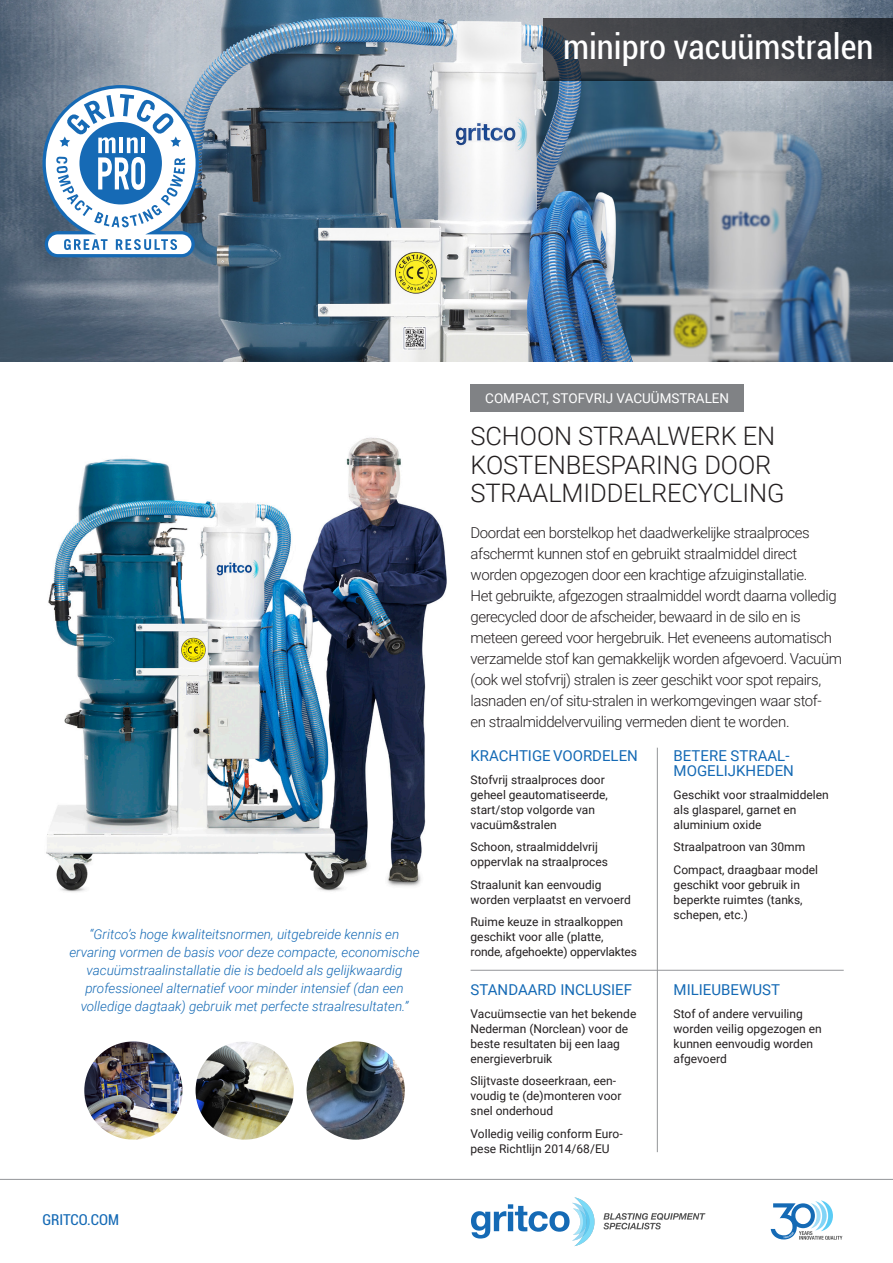
<style>
.page{position:relative;width:893px;height:1263px;background:#fff}
.page>*{position:absolute;margin:0;border:0;box-sizing:border-box;transform-origin:0 0}
.t1{font:condensed 34.5px "Roboto";color:#fff}
.t2{font:300 25.5px/28.5px "Roboto";letter-spacing:-.005em;color:#231f20}
.t3{font:300 15px/21px "Roboto";letter-spacing:-.03em;color:#231f20}
.t4{font:15px/15px "Roboto";color:#156ab5}
.t5{font:condensed 15px "Roboto";color:#156ab5}
.t6{font:italic 300 13.5px/18px "Roboto";color:#156ab5;text-align:center}
.t7{font:13.5px "Roboto";color:#fff}
.t8{font:12px/15px "Roboto";color:#231f20}
</style>
<div class="page">
<img style="left:0;top:0;width:893px;height:361px">
<svg style="left:543px;top:18px;width:350px;height:63px;background:#3f4147"></svg>
<hr style="left:657px;top:748px;width:1px;height:404px;background:#939598">
<hr style="left:471px;top:970px;width:373px;height:1px;background:#939598">
<img style="left:307px;top:1041px;width:98px;height:99px;border-radius:49px">
<img style="left:196px;top:1041px;width:98px;height:99px;border-radius:49px">
<img style="left:84px;top:1041px;width:99px;height:99px;border-radius:49px">
<div style="left:471px;top:384px;width:273px;height:28px;background:#808285"></div>
<img style="left:46px;top:437px;width:400px;height:455px">
<svg style="left:43px;top:85px;width:156px;height:172px"></svg>
<hr style="left:0;top:1179px;width:893px;height:1px;background:#939598">
<svg style="left:471px;top:1197px;width:123px;height:49px"></svg>
<svg style="left:603px;top:1213px;width:102px;height:16px"></svg>
<svg style="left:771px;top:1200px;width:71px;height:40px"></svg>
<p class="t1" style="left:563px;top:23px;width:312px">minipro vacuümstralen</p>
<p class="t6" style="left:69px;top:925px;width:351px">“Gritco’s hoge kwaliteitsnormen, uitgebreide kennis en ervaring vormen de basis voor deze compacte, economische vacuümstraalinstallatie die is bedoeld als gelijkwaardig professioneel alternatief voor minder intensief (dan een volledige dagtaak) gebruik met perfecte straalresultaten.”</p>
<p class="t5" style="left:43px;top:1209px;width:78px">GRITCO.COM</p>
<p class="t7" style="left:485px;top:389px;width:246px">COMPACT, STOFVRIJ VACUÜMSTRALEN</p>
<p class="t2" style="left:471px;top:421px;width:315px">SCHOON STRAALWERK EN<br>KOSTENBESPARING DOOR<br>STRAALMIDDELRECYCLING</p>
<p class="t3" style="left:471px;top:522px;width:373px">Doordat een borstelkop het daadwerkelijke straalproces afschermt kunnen stof en gebruikt straalmiddel direct worden opgezogen door een krachtige afzuiginstallatie.<br>Het gebruikte, afgezogen straalmiddel wordt daarna volledig gerecycled door de afscheider, bewaard in de silo en is meteen gereed voor hergebruik. Het eveneens automatisch verzamelde stof kan gemakkelijk worden afgevoerd. Vacuüm (ook wel stofvrij) stralen is zeer geschikt voor spot repairs, lasnaden en/of situ-stralen in werkomgevingen waar stof-<br>en straalmiddelvervuiling vermeden dient te worden.</p>
<p class="t4" style="left:471px;top:748px;width:169px">KRACHTIGE VOORDELEN</p>
<p class="t8" style="left:471px;top:771px;width:139px">Stofvrij straalproces door geheel geautomatiseerde, start/stop volgorde van vacuüm&amp;stralen</p>
<p class="t8" style="left:471px;top:839px;width:139px">Schoon, straalmiddelvrij oppervlak na straalproces</p>
<p class="t8" style="left:471px;top:876px;width:162px">Straalunit kan eenvoudig worden verplaatst en vervoerd</p>
<p class="t8" style="left:471px;top:914px;width:168px">Ruime keuze in straalkoppen geschikt voor alle (platte, ronde, afgehoekte) oppervlaktes</p>
<p class="t4" style="left:471px;top:982px;width:163px">STANDAARD INCLUSIEF</p>
<p class="t8" style="left:471px;top:1005px;width:167px">Vacuümsectie van het bekende<br>Nederman (Norclean) voor de beste resultaten bij een laag energieverbruik</p>
<p class="t8" style="left:471px;top:1073px;width:152px">Slijtvaste doseerkraan, een&shy;voudig te (de)monteren voor snel onderhoud</p>
<p class="t8" style="left:471px;top:1125px;width:154px">Volledig veilig conform Euro&shy;pese Richtlijn 2014/68/EU</p>
<p class="t4" style="left:674px;top:748px;width:122px">BETERE STRAAL-<br>MOGELIJKHEDEN</p>
<p class="t8" style="left:674px;top:786px;width:157px">Geschikt voor straalmiddelen als glasparel, garnet en aluminium oxide</p>
<p class="t8" style="left:674px;top:839px;width:133px">Straalpatroon van 30mm</p>
<p class="t8" style="left:674px;top:861px;width:146px">Compact, draagbaar model geschikt voor gebruik in beperkte ruimtes (tanks, schepen, etc.)</p>
<p class="t4" style="left:674px;top:982px;width:108px">MILIEUBEWUST</p>
<p class="t8" style="left:674px;top:1005px;width:150px">Stof of andere vervuiling worden veilig opgezogen en kunnen eenvoudig worden afgevoerd</p>
</div>
